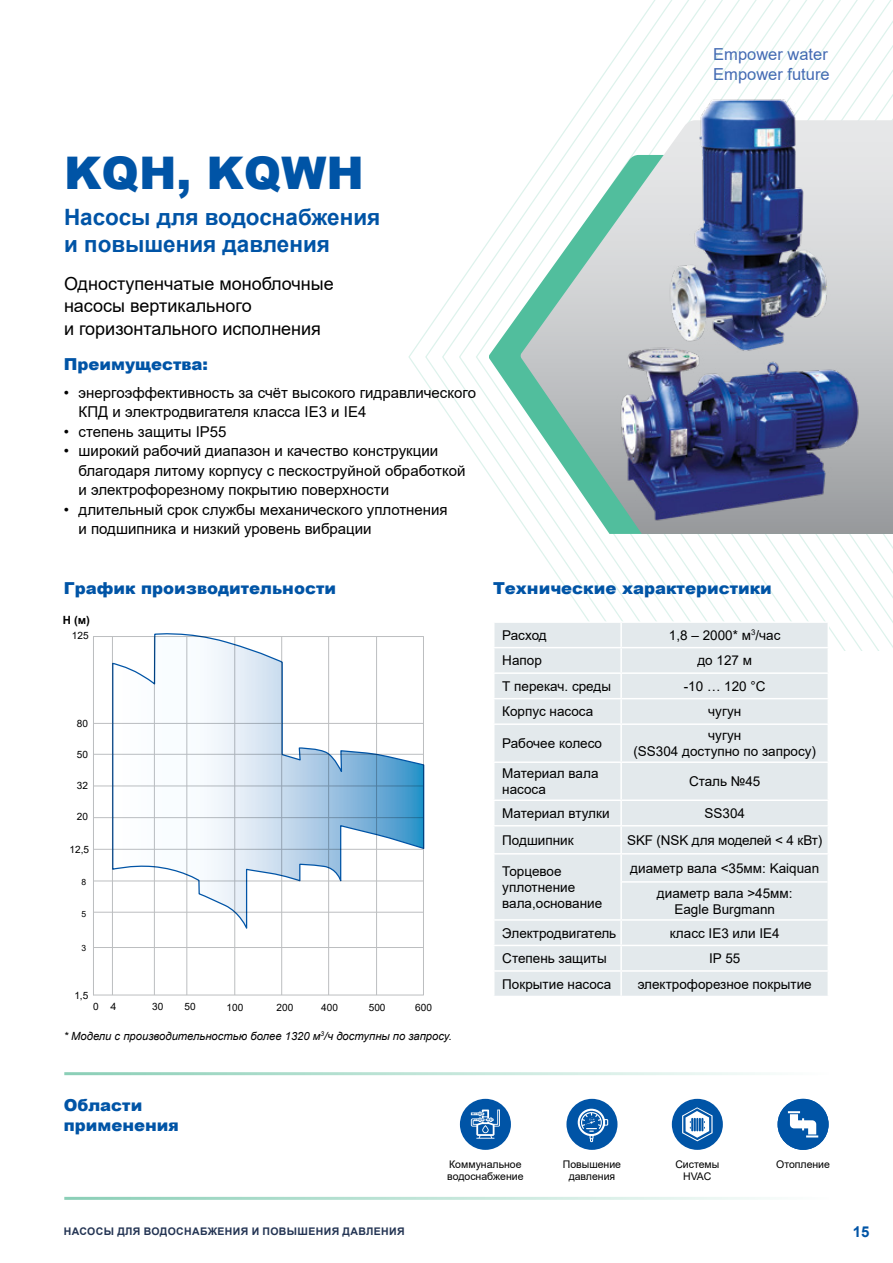
<style>
.page{position:relative;width:893px;height:1263px;background:#fff}
.page>*{position:absolute;margin:0;border:0;box-sizing:border-box;transform-origin:0 0}
.t1{font:900 45px "Arial";color:#0054a6}
.t2{font:700 22.5px/27px "Arial";color:#0054a6}
.t3{font:18px/22.5px "Arial";color:#000}
.t4{font:900 16.5px/19.5px "Arial";color:#0054a6}
.t5{font:16.5px/19.8px "Arial";color:#436ab3}
.t6{font:15px/19.5px "Arial";color:#000}
.t7{font:700 15px "Arial";color:#0054a6}
.t8{font:13.5px/16.2px "Arial";color:#000;text-align:center}
.t9{font:italic 11.25px "Arial";color:#000}
.t10{font:700 11.25px "Arial";color:#000}
.t11{font:10.5px/12px "Arial";color:#000}
.t12{font:700 10.5px "Arial";letter-spacing:.035em;color:#233453}
.t13{font:10.05px "Arial";color:#000}
.t14{font:8.55px "Arial";color:#000}
</style>
<div class="page">
<svg style="left:761px;top:0;width:17px;height:621px"></svg>
<svg style="left:778px;top:0;width:17px;height:621px"></svg>
<svg style="left:795px;top:0;width:17px;height:621px"></svg>
<svg style="left:812px;top:0;width:16px;height:621px"></svg>
<svg style="left:489px;top:195px;width:31px;height:326px"></svg>
<svg style="left:520px;top:120px;width:141px;height:414px"></svg>
<img style="left:598px;top:322px;width:230px;height:214px">
<img style="left:661px;top:94px;width:167px;height:259px">
<hr style="left:64px;top:1072px;width:765px;height:3px;background:#8bcfb7">
<hr style="left:93px;top:636px;width:330px;height:1px;background:#bcbec0">
<hr style="left:93px;top:723px;width:330px;height:1px;background:#bcbec0">
<hr style="left:187px;top:636px;width:1px;height:359px;background:#bcbec0">
<hr style="left:234px;top:636px;width:1px;height:359px;background:#bcbec0">
<hr style="left:281px;top:636px;width:1px;height:359px;background:#bcbec0">
<hr style="left:328px;top:636px;width:1px;height:359px;background:#bcbec0">
<hr style="left:376px;top:636px;width:1px;height:359px;background:#bcbec0">
<hr style="left:154px;top:636px;width:1px;height:359px;background:#bcbec0">
<hr style="left:112px;top:636px;width:1px;height:359px;background:#bcbec0">
<hr style="left:93px;top:636px;width:1px;height:359px;background:#bcbec0">
<hr style="left:423px;top:636px;width:1px;height:359px;background:#bcbec0">
<hr style="left:93px;top:947px;width:330px;height:1px;background:#bcbec0">
<hr style="left:93px;top:995px;width:330px;height:1px;background:#bcbec0">
<hr style="left:93px;top:754px;width:330px;height:1px;background:#bcbec0">
<hr style="left:93px;top:786px;width:330px;height:1px;background:#bcbec0">
<hr style="left:93px;top:817px;width:330px;height:1px;background:#bcbec0">
<hr style="left:93px;top:849px;width:330px;height:1px;background:#bcbec0">
<hr style="left:93px;top:881px;width:330px;height:1px;background:#bcbec0">
<hr style="left:93px;top:912px;width:330px;height:1px;background:#bcbec0">
<svg style="left:112px;top:633px;width:312px;height:296px"></svg>
<div style="left:494px;top:623px;width:334px;height:100px;background:#e3e9ec"></div>
<div style="left:494px;top:725px;width:334px;height:271px;background:#e3e9ec"></div>
<hr style="left:620px;top:623px;width:2px;height:24px;background:#fff">
<hr style="left:493px;top:647px;width:128px;height:1px;background:#fff">
<hr style="left:621px;top:647px;width:208px;height:1px;background:#fff">
<hr style="left:620px;top:648px;width:2px;height:24px;background:#fff">
<hr style="left:493px;top:672px;width:128px;height:2px;background:#fff">
<hr style="left:621px;top:672px;width:208px;height:2px;background:#fff">
<hr style="left:620px;top:674px;width:2px;height:24px;background:#fff">
<hr style="left:493px;top:698px;width:128px;height:1px;background:#fff">
<hr style="left:621px;top:698px;width:208px;height:1px;background:#fff">
<hr style="left:620px;top:699px;width:2px;height:24px;background:#fff">
<svg style="left:828px;top:0;width:65px;height:651px"></svg>
<hr style="left:620px;top:725px;width:2px;height:36px;background:#fff">
<hr style="left:493px;top:761px;width:128px;height:2px;background:#fff">
<hr style="left:621px;top:761px;width:208px;height:2px;background:#fff">
<hr style="left:620px;top:763px;width:2px;height:36px;background:#fff">
<hr style="left:493px;top:799px;width:128px;height:2px;background:#fff">
<hr style="left:621px;top:799px;width:208px;height:2px;background:#fff">
<hr style="left:620px;top:801px;width:2px;height:24px;background:#fff">
<hr style="left:493px;top:825px;width:128px;height:1px;background:#fff">
<hr style="left:621px;top:825px;width:208px;height:1px;background:#fff">
<hr style="left:620px;top:826px;width:2px;height:27px;background:#fff">
<hr style="left:493px;top:853px;width:128px;height:1px;background:#fff">
<hr style="left:621px;top:853px;width:208px;height:1px;background:#fff">
<hr style="left:620px;top:854px;width:2px;height:28px;background:#fff">
<hr style="left:622px;top:881px;width:206px;height:2px;background:#fff">
<hr style="left:620px;top:882px;width:2px;height:37px;background:#fff">
<hr style="left:493px;top:919px;width:128px;height:2px;background:#fff">
<hr style="left:621px;top:919px;width:208px;height:2px;background:#fff">
<hr style="left:620px;top:921px;width:2px;height:24px;background:#fff">
<hr style="left:493px;top:945px;width:128px;height:1px;background:#fff">
<hr style="left:621px;top:945px;width:208px;height:1px;background:#fff">
<hr style="left:620px;top:946px;width:2px;height:24px;background:#fff">
<hr style="left:493px;top:970px;width:128px;height:2px;background:#fff">
<hr style="left:621px;top:970px;width:208px;height:2px;background:#fff">
<hr style="left:620px;top:972px;width:2px;height:24px;background:#fff">
<div style="left:460px;top:1099px;width:51px;height:51px;background:#0054a6;border-radius:50%"></div>
<svg style="left:471px;top:1109px;width:29px;height:30px"></svg>
<div style="left:778px;top:1099px;width:51px;height:51px;background:#0054a6;border-radius:50%"></div>
<svg style="left:788px;top:1111px;width:30px;height:26px"></svg>
<div style="left:672px;top:1099px;width:51px;height:51px;background:#0054a6;border-radius:50%"></div>
<svg style="left:682px;top:1107px;width:31px;height:34px"></svg>
<div style="left:566px;top:1099px;width:51px;height:51px;background:#0054a6;border-radius:50%"></div>
<svg style="left:578px;top:1109px;width:30px;height:33px"></svg>
<hr style="left:64px;top:1197px;width:765px;height:3px;background:#8bcfb7">
<p class="t5" style="left:713px;top:44px;width:118px">Empower water<br>Empower future</p>
<h1 class="t1" style="left:64px;top:140px;width:301px">KQH, KQWH</h1>
<h2 class="t2" style="left:64px;top:203px;width:318px">Насосы для водоснабжения и повышения давления</h2>
<h3 class="t3" style="left:64px;top:272px;width:271px">Одноступенчатые моноблочные насосы вертикального<br>и горизонтального исполнения</h3>
<p class="t4" style="left:64px;top:354px;width:146px">Преимущества:</p>
<p class="t6" style="left:79px;top:383px;width:399px;text-indent:-15px">• энергоэффективность за счёт высокого гидравлического<br>КПД и электродвигателя класса IE3 и IE4</p>
<p class="t6" style="left:64px;top:422px;width:164px">• степень защиты IP55</p>
<p class="t6" style="left:79px;top:441px;width:388px;text-indent:-15px">• широкий рабочий диапазон и качество конструкции благодаря литому корпусу с пескоструйной обработкой и электрофорезному покрытию поверхности</p>
<p class="t6" style="left:79px;top:500px;width:371px;text-indent:-15px">• длительный срок службы механического уплотнения и подшипника и низкий уровень вибрации</p>
<p class="t4" style="left:64px;top:578px;width:274px">График производительности</p>
<p class="t10" style="left:63px;top:612px;width:29px">H (м)</p>
<p class="t13" style="left:72px;top:629px;width:18px">125</p>
<p class="t13" style="left:77px;top:716px;width:13px">80</p>
<p class="t13" style="left:77px;top:748px;width:13px">50</p>
<p class="t13" style="left:77px;top:778px;width:13px">32</p>
<p class="t13" style="left:77px;top:809px;width:13px">20</p>
<p class="t13" style="left:70px;top:843px;width:21px">12,5</p>
<p class="t14" style="left:82px;top:876px;width:6px">8</p>
<p class="t14" style="left:82px;top:908px;width:6px">5</p>
<p class="t14" style="left:82px;top:942px;width:6px">3</p>
<p class="t13" style="left:74px;top:988px;width:15px">1,5</p>
<p class="t13" style="left:93px;top:999px;width:24px">0 4</p>
<p class="t13" style="left:152px;top:999px;width:13px">30</p>
<p class="t13" style="left:184px;top:999px;width:13px">50</p>
<p class="t13" style="left:227px;top:1000px;width:18px">100</p>
<p class="t13" style="left:277px;top:1001px;width:18px">200</p>
<p class="t13" style="left:321px;top:1001px;width:18px">400</p>
<p class="t13" style="left:369px;top:1001px;width:18px">500</p>
<p class="t13" style="left:415px;top:1001px;width:18px">600</p>
<p class="t9" style="left:64px;top:1028px;width:390px">* Модели c производительностью более 1320 м<sup>3</sup>/ч доступны по запросу.</p>
<p class="t4" style="left:493px;top:578px;width:280px">Технические характеристики</p>
<p class="t8" style="left:502px;top:627px;width:46px">Расход</p>
<p class="t8" style="left:669px;top:627px;width:113px">1,8 – 2000* м<sup>3</sup>/час</p>
<p class="t8" style="left:502px;top:652px;width:41px">Напор</p>
<p class="t8" style="left:697px;top:652px;width:56px">до 127 м</p>
<p class="t8" style="left:502px;top:678px;width:110px">Т перекач. среды</p>
<p class="t8" style="left:684px;top:678px;width:83px">-10 … 120 °C</p>
<p class="t8" style="left:502px;top:703px;width:92px">Корпус насоса</p>
<p class="t8" style="left:708px;top:703px;width:34px">чугун</p>
<p class="t8" style="left:502px;top:735px;width:101px">Рабочее колесо</p>
<p class="t8" style="left:633px;top:727px;width:184px">чугун<br>(SS304 доступно по запросу)</p>
<p class="t8" style="left:502px;top:765px;width:98px;text-align:left">Материал вала насоса</p>
<p class="t8" style="left:689px;top:773px;width:73px">Сталь №45</p>
<p class="t8" style="left:502px;top:805px;width:109px">Материал втулки</p>
<p class="t8" style="left:704px;top:805px;width:42px">SS304</p>
<p class="t8" style="left:502px;top:832px;width:73px">Подшипник</p>
<p class="t8" style="left:627px;top:832px;width:197px">SKF (NSK для моделей &lt; 4 кВт)</p>
<p class="t8" style="left:502px;top:863px;width:101px;text-align:left">Торцевое уплотнение вала,основание</p>
<p class="t8" style="left:630px;top:855px;width:190px;line-height:24.9px">диаметр вала &lt;35мм: Kaiquan диаметр вала &gt;45мм:</p>
<p class="t8" style="left:674px;top:901px;width:102px">Eagle Burgmann</p>
<p class="t8" style="left:502px;top:925px;width:116px">Электродвигатель</p>
<p class="t8" style="left:670px;top:925px;width:111px">класс IE3 или IE4</p>
<p class="t8" style="left:502px;top:950px;width:106px">Степень защиты</p>
<p class="t8" style="left:709px;top:950px;width:33px">IP 55</p>
<p class="t8" style="left:502px;top:976px;width:110px">Покрытие насоса</p>
<p class="t8" style="left:638px;top:976px;width:176px">электрофорезное покрытие</p>
<p class="t4" style="left:64px;top:1095px;width:117px">Области применения</p>
<p class="t12" style="left:64px;top:1224px;width:342px">НАСОСЫ ДЛЯ ВОДОСНАБЖЕНИЯ И ПОВЫШЕНИЯ ДАВЛЕНИЯ</p>
<p class="t11" style="left:447px;top:1158px;width:78px">Коммунальное водоснабжение</p>
<p class="t11" style="left:675px;top:1158px;width:46px">Системы</p>
<p class="t11" style="left:776px;top:1158px;width:55px">Отопление</p>
<p class="t11" style="left:563px;top:1158px;width:60px;text-align:center">Повышение давления</p>
<p class="t11" style="left:683px;top:1170px;width:30px">HVAC</p>
<p class="t7" style="left:853px;top:1221px;width:18px">15</p>
</div>
